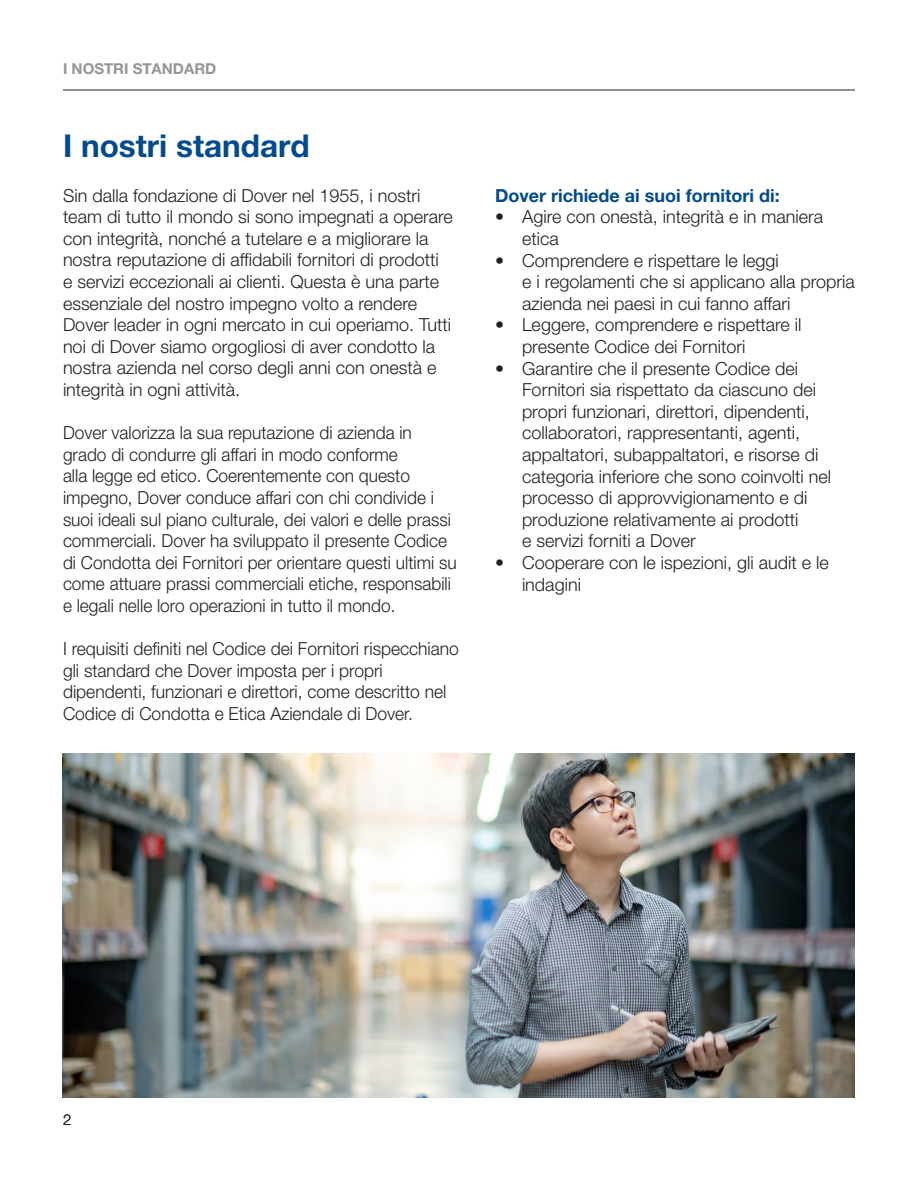
<style>
.page{position:relative;width:918px;height:1188px;background:#fff}
.page>*{position:absolute;margin:0;border:0;box-sizing:border-box;transform-origin:0 0}
.t1{font:700 31.5px "Helvetica Neue LT Pro";color:#004a8d}
.t2{font:300 18px/21.6px "Helvetica Neue LT Pro";color:#231f20}
.t3{font:300 18px/21.6px "Helvetica Neue LT Pro";color:#231f20;scale:.96 1}
.t4{font:700 18px "Helvetica Neue LT Pro";color:#004a8d}
.t5{font:700 15px "Helvetica Neue LT Pro";color:#939598}
.t6{font:300 15px "Helvetica Neue LT Pro";color:#231f20}
</style>
<div class="page">
<hr style="left:63px;top:90px;width:792px;height:1px;background:#231f20">
<img style="left:62px;top:753px;width:792px;height:345px">
<p class="t5" style="left:63px;top:59px;width:155px">I NOSTRI STANDARD</p>
<p class="t1" style="left:63px;top:127px;width:248px">I nostri standard</p>
<p class="t2" style="left:63px;top:184px;width:391px">Sin dalla fondazione di Dover nel 1955, i nostri team di tutto il mondo si sono impegnati a operare con integrità, nonché a tutelare e a migliorare la nostra reputazione di affidabili fornitori di prodotti<br>e servizi eccezionali ai clienti. Questa è una parte essenziale del nostro impegno volto a rendere Dover leader in ogni mercato in cui operiamo. Tutti noi di Dover siamo orgogliosi di aver condotto la nostra azienda nel corso degli anni con onestà e integrità in ogni attività.</p>
<p class="t3" style="left:63px;top:422px;width:412px">Dover valorizza la sua reputazione di azienda in grado di condurre gli affari in modo conforme<br>alla legge ed etico. Coerentemente con questo impegno, Dover conduce affari con chi condivide i suoi ideali sul piano culturale, dei valori e delle prassi commerciali. Dover ha sviluppato il presente Codice di Condotta dei Fornitori per orientare questi ultimi su come attuare prassi commerciali etiche, responsabili e legali nelle loro operazioni in tutto il mondo.</p>
<p class="t2" style="left:63px;top:638px;width:398px">I requisiti definiti nel Codice dei Fornitori rispecchiano gli standard che Dover imposta per i propri dipendenti, funzionari e direttori, come descritto nel Codice di Condotta e Etica Aziendale di Dover.</p>
<p class="t4" style="left:495px;top:184px;width:286px">Dover richiede ai suoi fornitori di:</p>
<p class="t2" style="left:522px;top:206px;width:303px;text-indent:-27px">• Agire con onestà, integrità e in maniera etica</p>
<p class="t2" style="left:522px;top:249px;width:334px;text-indent:-27px">• Comprendere e rispettare le leggi<br>e i regolamenti che si applicano alla propria azienda nei paesi in cui fanno affari</p>
<p class="t2" style="left:522px;top:314px;width:281px;text-indent:-27px">• Leggere, comprendere e rispettare il presente Codice dei Fornitori</p>
<p class="t2" style="left:522px;top:357px;width:311px;text-indent:-27px">• Garantire che il presente Codice dei Fornitori sia rispettato da ciascuno dei propri funzionari, direttori, dipendenti, collaboratori, rappresentanti, agenti, appaltatori, subappaltatori, e risorse di categoria inferiore che sono coinvolti nel processo di approvvigionamento e di produzione relativamente ai prodotti<br>e servizi forniti a Dover</p>
<p class="t2" style="left:522px;top:551px;width:308px;text-indent:-27px">• Cooperare con le ispezioni, gli audit e le indagini</p>
<p class="t6" style="left:63px;top:1110px;width:10px">2</p>
</div>
